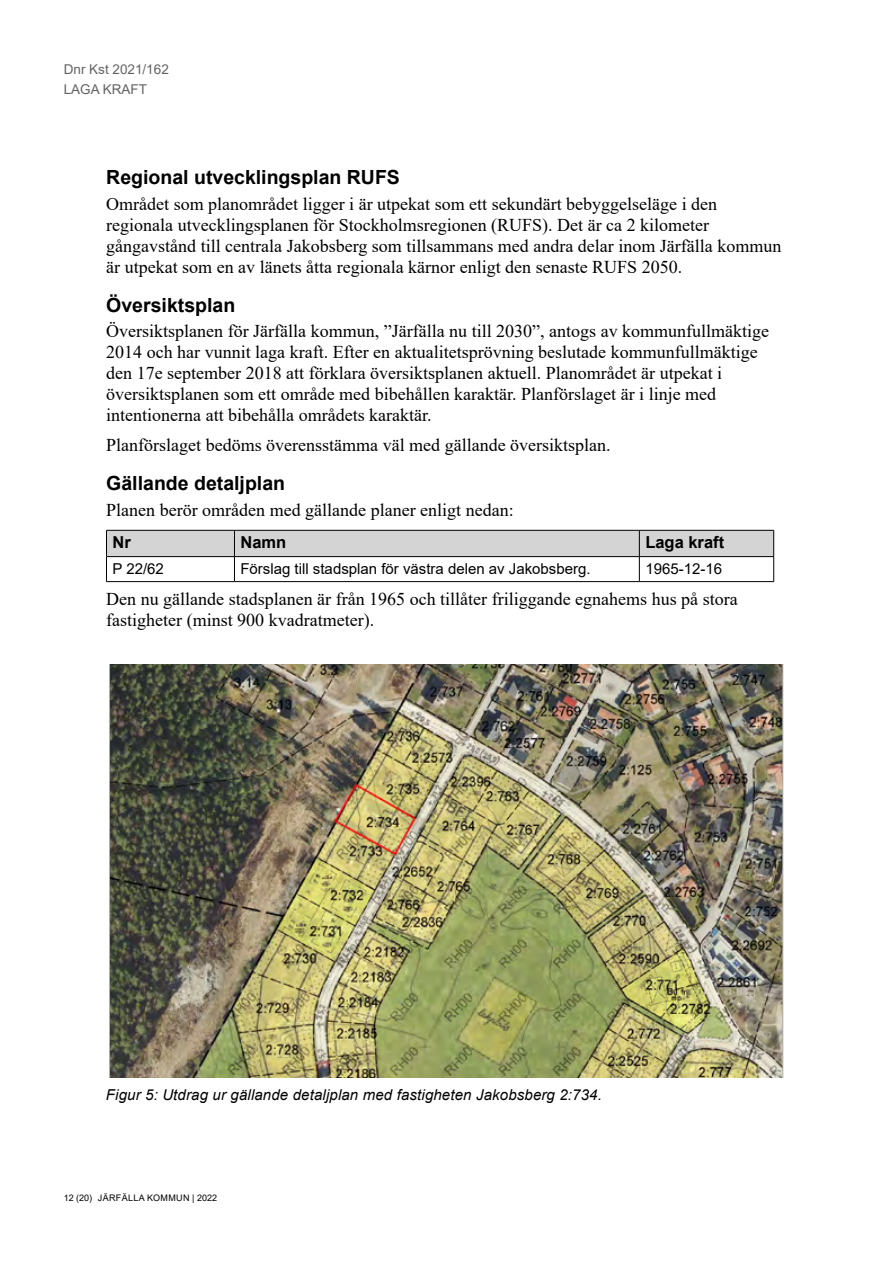
<style>
.page{position:relative;width:893px;height:1263px;background:#fff}
.page>*{position:absolute;margin:0;border:0;box-sizing:border-box;transform-origin:0 0}
.t1{font:700 19.5px "Arial";color:#000}
.t2{font:18px/21px "Times New Roman";color:#000}
.t3{font:700 16.5px "Arial";color:#000}
.t4{font:15px "Arial";color:#000}
.t5{font:italic 15px "Arial";letter-spacing:.01em;color:#000}
.t6{font:13.5px/20.7px "Arial";color:#646363}
.t7{font:9px "Arial";letter-spacing:.035em;color:#000}
.t8{font:8.55px "Arial";color:#000}
</style>
<div class="page">
<svg style="left:106px;top:530px;width:668px;height:51px"></svg>
<hr style="left:106px;top:581px;width:128px;height:1px;background:#000">
<hr style="left:234px;top:581px;width:405px;height:1px;background:#000">
<hr style="left:639px;top:581px;width:135px;height:1px;background:#000">
<img style="left:110px;top:665px;width:672px;height:412px">
<hr style="left:109px;top:665px;width:1px;height:412px;background:#aeaeae">
<hr style="left:782px;top:665px;width:1px;height:412px;background:#aeaeae">
<p class="t6" style="left:64px;top:58px;width:107px">Dnr Kst 2021/162<br>LAGA KRAFT</p>
<p class="t1" style="left:106px;top:164px;width:295px">Regional utvecklingsplan RUFS</p>
<p class="t2" style="left:106px;top:192px;width:677px">Området som planområdet ligger i är utpekat som ett sekundärt bebyggelseläge i den regionala utvecklingsplanen för Stockholmsregionen (RUFS). Det är ca 2 kilometer gångavstånd till centrala Jakobsberg som tillsammans med andra delar inom Järfälla kommun är utpekat som en av länets åtta regionala kärnor enligt den senaste RUFS 2050.</p>
<p class="t1" style="left:106px;top:291px;width:130px">Översiktsplan</p>
<p class="t2" style="left:106px;top:320px;width:664px">Översiktsplanen för Järfälla kommun, ”Järfälla nu till 2030”, antogs av kommunfullmäktige 2014 och har vunnit laga kraft. Efter en aktualitetsprövning beslutade kommunfullmäktige den 17e september 2018 att förklara översiktsplanen aktuell. Planområdet är utpekat i översiktsplanen som ett område med bibehållen karaktär. Planförslaget är i linje med intentionerna att bibehålla områdets karaktär.</p>
<p class="t2" style="left:106px;top:434px;width:506px">Planförslaget bedöms överensstämma väl med gällande översiktsplan.</p>
<p class="t1" style="left:106px;top:470px;width:180px">Gällande detaljplan</p>
<p class="t2" style="left:106px;top:498px;width:409px">Planen berör områden med gällande planer enligt nedan:</p>
<p class="t3" style="left:112px;top:531px;width:20px">Nr</p>
<p class="t3" style="left:240px;top:531px;width:47px">Namn</p>
<p class="t3" style="left:645px;top:531px;width:80px">Laga kraft</p>
<p class="t4" style="left:112px;top:558px;width:53px">P 22/62</p>
<p class="t4" style="left:240px;top:558px;width:352px">Förslag till stadsplan för västra delen av Jakobsberg.</p>
<p class="t4" style="left:645px;top:558px;width:78px">1965-12-16</p>
<p class="t2" style="left:106px;top:588px;width:633px">Den nu gällande stadsplanen är från 1965 och tillåter friliggande egnahems hus på stora fastigheter (minst 900 kvadratmeter).</p>
<p class="t5" style="left:106px;top:1084px;width:497px">Figur 5: Utdrag ur gällande detaljplan med fastigheten Jakobsberg 2:734.</p>
<p class="t8" style="left:117px;top:1097px;width:134px">© Lantmäteriet, © Järfälla kommun</p>
<p class="t7" style="left:64px;top:1191px;width:155px">12 (20) JÄRFÄLLA KOMMUN | 2022</p>
</div>
